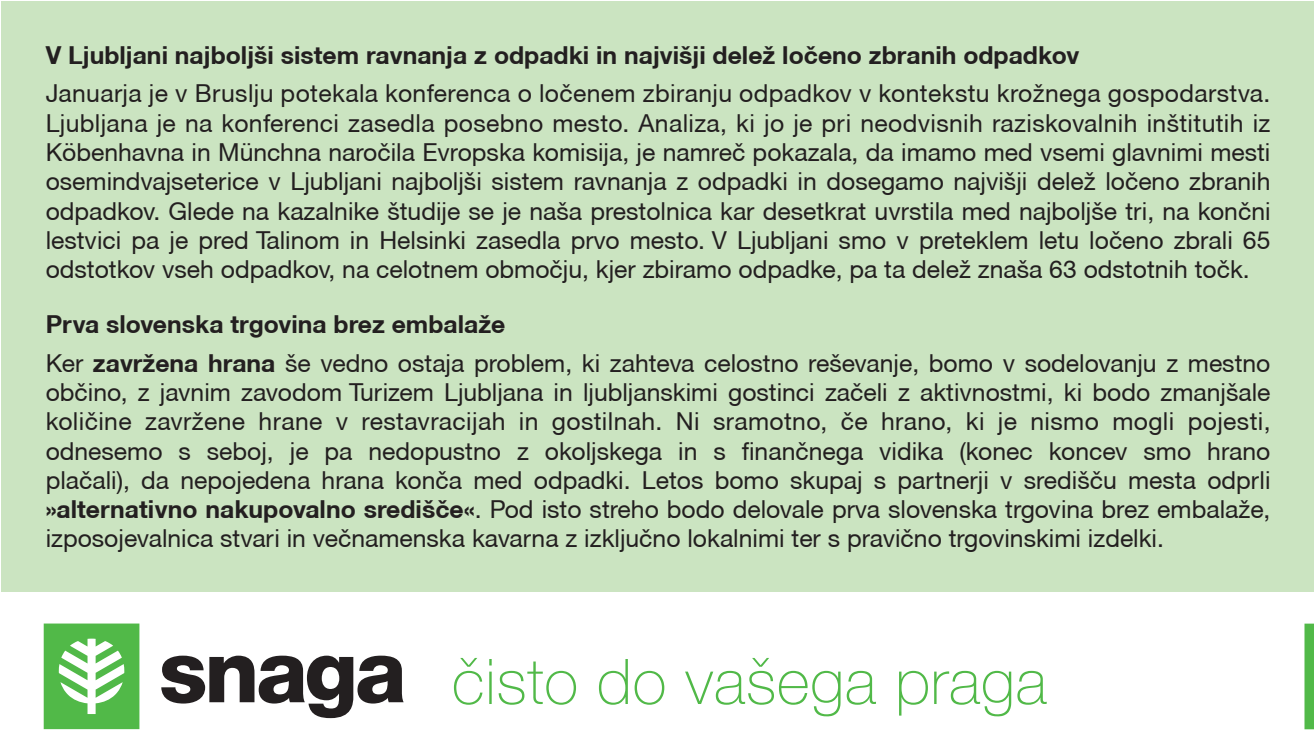
<style>
.page{position:relative;width:1314px;height:756px;background:#fff}
.page>*{position:absolute;margin:0;border:0;box-sizing:border-box;transform-origin:0 0}
.t1{font:100 63px "Helvetica Neue CE";letter-spacing:.01em;color:#51b948}
.t2{font:24.75px/29.2px "Helvetica Neue CE";color:#231f20;text-align:justify}
.t3{font:700 24.75px "Helvetica Neue CE";color:#231f20}
.s1{font-weight:700}
</style>
<div class="page">
<div style="left:1px;top:1px;width:1313px;height:591px;background:#cbe4c1"></div>
<svg style="left:161px;top:655px;width:243px;height:63px"></svg>
<svg style="left:44px;top:623px;width:95px;height:106px"></svg>
<div style="left:1304px;top:623px;width:10px;height:106px;background:#51b948"></div>
<p class="t3" style="left:46px;top:39px;width:1035px">V Ljubljani najboljši sistem ravnanja z odpadki in najvišji delež ločeno zbranih odpadkov</p>
<p class="t2" style="left:46px;top:79px;width:1226px">Januarja je v Bruslju potekala konferenca o ločenem zbiranju odpadkov v kontekstu krožnega gospodarstva.<br>Ljubljana je na konferenci zasedla posebno mesto. Analiza, ki jo je pri neodvisnih raziskovalnih inštitutih iz Köbenhavna in Münchna naročila Evropska komisija, je namreč pokazala, da imamo med vsemi glavnimi mesti osemindvajseterice v Ljubljani najboljši sistem ravnanja z odpadki in dosegamo najvišji delež ločeno zbranih odpadkov. Glede na kazalnike študije se je naša prestolnica kar desetkrat uvrstila med najboljše tri, na končni lestvici pa je pred Talinom in Helsinki zasedla prvo mesto. V Ljubljani smo v preteklem letu ločeno zbrali 65 odstotkov vseh odpadkov, na celotnem območju, kjer zbiramo odpadke, pa ta delež znaša 63 odstotnih točk.</p>
<p class="t3" style="left:46px;top:309px;width:461px">Prva slovenska trgovina brez embalaže</p>
<p class="t2" style="left:46px;top:348px;width:1226px">Ker <span class="s1">zavržena hrana</span> še vedno ostaja problem, ki zahteva celostno reševanje, bomo v sodelovanju z mestno občino, z javnim zavodom Turizem Ljubljana in ljubljanskimi gostinci začeli z aktivnostmi, ki bodo zmanjšale količine zavržene hrane v restavracijah in gostilnah. Ni sramotno, če hrano, ki je nismo mogli pojesti, odnesemo s seboj, je pa nedopustno z okoljskega in s finančnega vidika (konec koncev smo hrano plačali), da nepojedena hrana konča med odpadki. Letos bomo skupaj s partnerji v središču mesta odprli <span class="s1">»alternativno nakupovalno središče«</span>. Pod isto streho bodo delovale prva slovenska trgovina brez embalaže, izposojevalnica stvari in večnamenska kavarna z izključno lokalnimi ter s pravično trgovinskimi izdelki.</p>
<p class="t1" style="left:452px;top:645px;width:596px">čisto do vašega praga</p>
</div>
